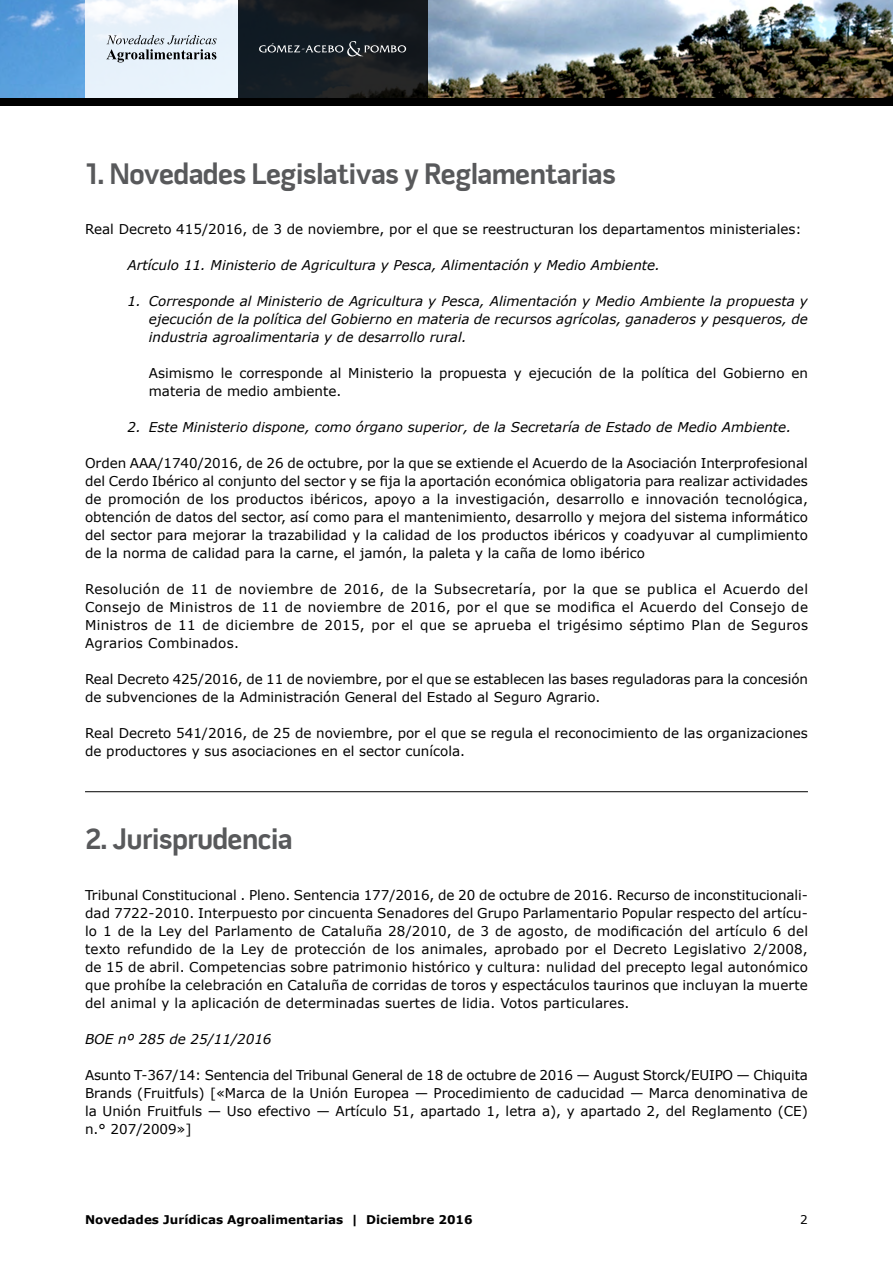
<style>
.page{position:relative;width:893px;height:1263px;background:#fff}
.page>*{position:absolute;margin:0;border:0;box-sizing:border-box;transform-origin:0 0}
.t1{font:700 30px "Pill Gothic 600 mg";letter-spacing:-.02em;color:#58595b}
.t2{font:13.5px/18px "Verdana";color:#000;text-align:justify}
.t3{font:italic 13.5px/18px "Verdana";color:#000;text-align:justify}
.t4{font:700 12px "Verdana";color:#000}
.t5{font:12px "Verdana";color:#000}
</style>
<div class="page">
<div style="left:0;top:85px;width:893px;height:21px;background:#000"></div>
<img style="left:0;top:0;width:893px;height:97px">
<svg style="left:85px;top:0;width:153px;height:97px;fill:#e8f2fb"></svg>
<svg style="left:238px;top:0;width:189px;height:97px;background:#171c21"></svg>
<svg style="left:259px;top:41px;width:147px;height:15px;background:#394046"></svg>
<svg style="left:106px;top:35px;width:111px;height:27px;background:#b7bfc6"></svg>
<hr style="left:85px;top:791px;width:723px;height:1px;background:#000">
<h1 class="t1" style="left:85px;top:155px;width:532px">1. Novedades Legislativas y Reglamentarias</h1>
<p class="t2" style="left:85px;top:220px;width:718px">Real Decreto 415/2016, de 3 de noviembre, por el que se reestructuran los departamentos ministeriales:</p>
<p class="t3" style="left:128px;top:256px;width:534px">Artículo 11. Ministerio de Agricultura y Pesca, Alimentación y Medio Ambiente.</p>
<p class="t3" style="left:149px;top:292px;width:661px;text-indent:-21px">1. Corresponde al Ministerio de Agricultura y Pesca, Alimentación y Medio Ambiente la propuesta y ejecución de la política del Gobierno en materia de recursos agrícolas, ganaderos y pesqueros, de industria agroalimentaria y de desarrollo rural.</p>
<p class="t2" style="left:149px;top:364px;width:661px">Asimismo le corresponde al Ministerio la propuesta y ejecución de la política del Gobierno en materia de medio ambiente.</p>
<p class="t3" style="left:128px;top:418px;width:665px">2. Este Ministerio dispone, como órgano superior, de la Secretaría de Estado de Medio Ambiente.</p>
<p class="t2" style="left:85px;top:454px;width:724px">Orden AAA/1740/2016, de 26 de octubre, por la que se extiende el Acuerdo de la Asociación Interprofesional del Cerdo Ibérico al conjunto del sector y se fija la aportación económica obligatoria para realizar actividades de promoción de los productos ibéricos, apoyo a la investigación, desarrollo e innovación tecnológica, obtención de datos del sector, así como para el mantenimiento, desarrollo y mejora del sistema informático del sector para mejorar la trazabilidad y la calidad de los productos ibéricos y coadyuvar al cumplimiento de la norma de calidad para la carne, el jamón, la paleta y la caña de lomo ibérico</p>
<p class="t2" style="left:85px;top:580px;width:724px">Resolución de 11 de noviembre de 2016, de la Subsecretaría, por la que se publica el Acuerdo del Consejo de Ministros de 11 de noviembre de 2016, por el que se modifica el Acuerdo del Consejo de Ministros de 11 de diciembre de 2015, por el que se aprueba el trigésimo séptimo Plan de Seguros Agrarios Combinados.</p>
<p class="t2" style="left:85px;top:670px;width:724px">Real Decreto 425/2016, de 11 de noviembre, por el que se establecen las bases reguladoras para la concesión de subvenciones de la Administración General del Estado al Seguro Agrario.</p>
<p class="t2" style="left:85px;top:724px;width:724px">Real Decreto 541/2016, de 25 de noviembre, por el que se regula el reconocimiento de las organizaciones de productores y sus asociaciones en el sector cunícola.</p>
<h1 class="t1" style="left:85px;top:821px;width:209px">2. Jurisprudencia</h1>
<p class="t2" style="left:85px;top:886px;width:724px">Tribunal Constitucional . Pleno. Sentencia 177/2016, de 20 de octubre de 2016. Recurso de inconstitucionali&shy;dad 7722-2010. Interpuesto por cincuenta Senadores del Grupo Parlamentario Popular respecto del artícu&shy;lo 1 de la Ley del Parlamento de Cataluña 28/2010, de 3 de agosto, de modificación del artículo 6 del texto refundido de la Ley de protección de los animales, aprobado por el Decreto Legislativo 2/2008, de 15 de abril. Competencias sobre patrimonio histórico y cultura: nulidad del precepto legal autonómico que prohíbe la celebración en Cataluña de corridas de toros y espectáculos taurinos que incluyan la muerte del animal y la aplicación de determinadas suertes de lidia. Votos particulares.</p>
<p class="t3" style="left:85px;top:1030px;width:188px">BOE nº 285 de 25/11/2016</p>
<p class="t2" style="left:85px;top:1066px;width:724px">Asunto T-367/14: Sentencia del Tribunal General de 18 de octubre de 2016 — August Storck/EUIPO — Chiquita Brands (Fruitfuls) [«Marca de la Unión Europea — Procedimiento de caducidad — Marca denominativa de la Unión Fruitfuls — Uso efectivo — Artículo 51, apartado 1, letra a), y apartado 2, del Reglamento (CE) n.° 207/2009»]</p>
<p class="t4" style="left:85px;top:1211px;width:389px">Novedades Jurídicas Agroalimentarias | Diciembre 2016</p>
<p class="t5" style="left:800px;top:1211px;width:9px">2</p>
</div>
